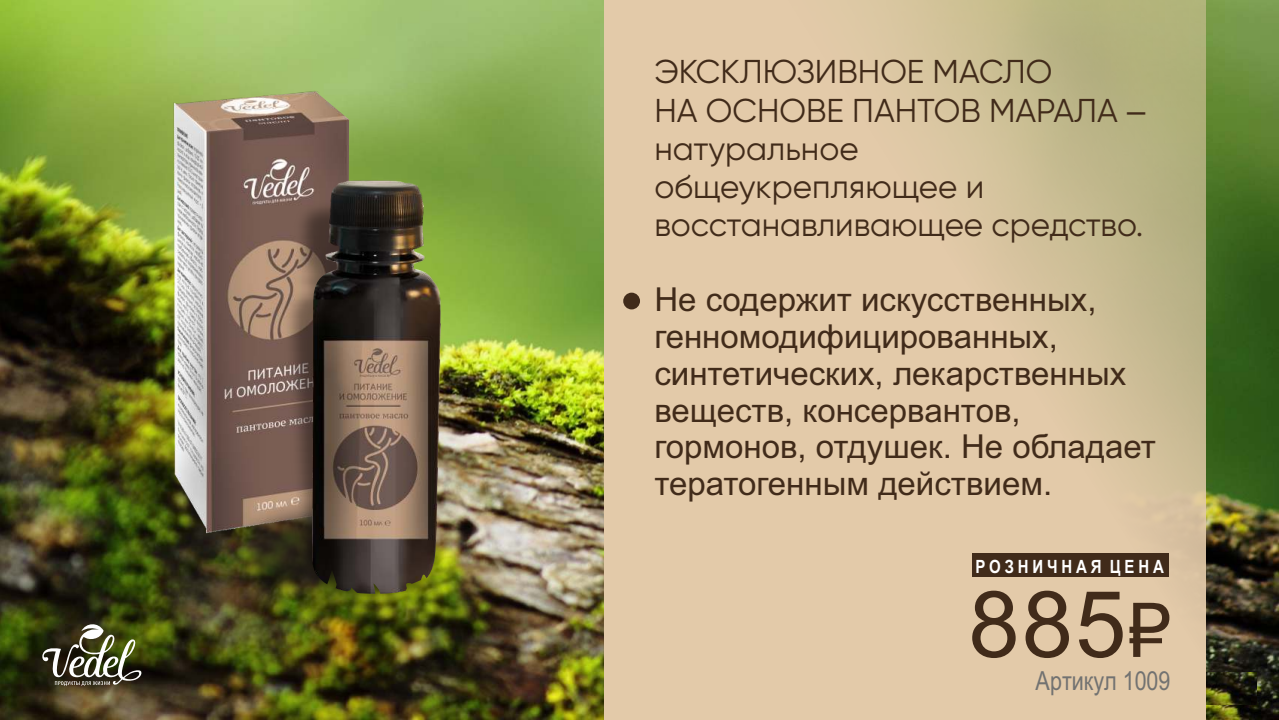
<style>
.page{position:relative;width:1279px;height:720px;background:#fff}
.page>*{position:absolute;margin:0;border:0;box-sizing:border-box;transform-origin:0 0}
.t1{font:92.2px "Arial";color:#412b1a}
.t2{font:33px/36.9px "Arial";color:#412b1a}
.t3{font:33px/38.3px "Gilroy";color:#412b1a}
.t4{font:26.3px "Arial Narrow";color:#727271}
.t5{font:700 18.3px "Arial Narrow";letter-spacing:.21em;color:#fff}
.s1{font-family:"Arial"}
.s2{font-size:75.6px}
</style>
<div class="page">
<img style="left:0;top:0;width:1278px;height:720px">
<img style="left:1205px;top:672px;width:51px;height:33px">
<img style="left:146px;top:73px;width:214px;height:479px">
<img style="left:218px;top:489px;width:38px;height:126px">
<img style="left:256px;top:168px;width:226px;height:447px">
<img style="left:307px;top:155px;width:151px;height:439px">
<svg style="left:42px;top:622px;width:101px;height:64px;background:#5c5d43"></svg>
<svg style="left:604px;top:0;width:601px;height:720px;background:#dbc5a2"></svg>
<div style="left:623px;top:293px;width:17px;height:16px;background:#412b1a;border-radius:50%"></div>
<div style="left:972px;top:554px;width:196px;height:23px;background:#412b1a"></div>
<p class="t3" style="left:654px;top:54px;width:399px">ЭКСКЛЮЗИВНОЕ МАСЛО</p>
<p class="t3" style="left:654px;top:92px;width:492px">НА ОСНОВЕ ПАНТОВ МАРАЛА <span class="s1">– </span>натуральное общеукрепляющее и восстанавливающее средство.</p>
<p class="t2" style="left:654px;top:284px;width:443px">Не содержит искусственных,</p>
<p class="t2" style="left:654px;top:321px;width:503px">генномодифицированных, синтетических, лекарственных веществ, консервантов, гормонов, отдушек. Не обладает тератогенным действием.</p>
<p class="t5" style="left:975px;top:560px;width:190px">РОЗНИЧНАЯ ЦЕНА</p>
<h1 class="t1" style="left:968px;top:590px;width:203px">885<span class="s2">₽</span></h1>
<p class="t4" style="left:1035px;top:671px;width:136px">Артикул 1009</p>
</div>
